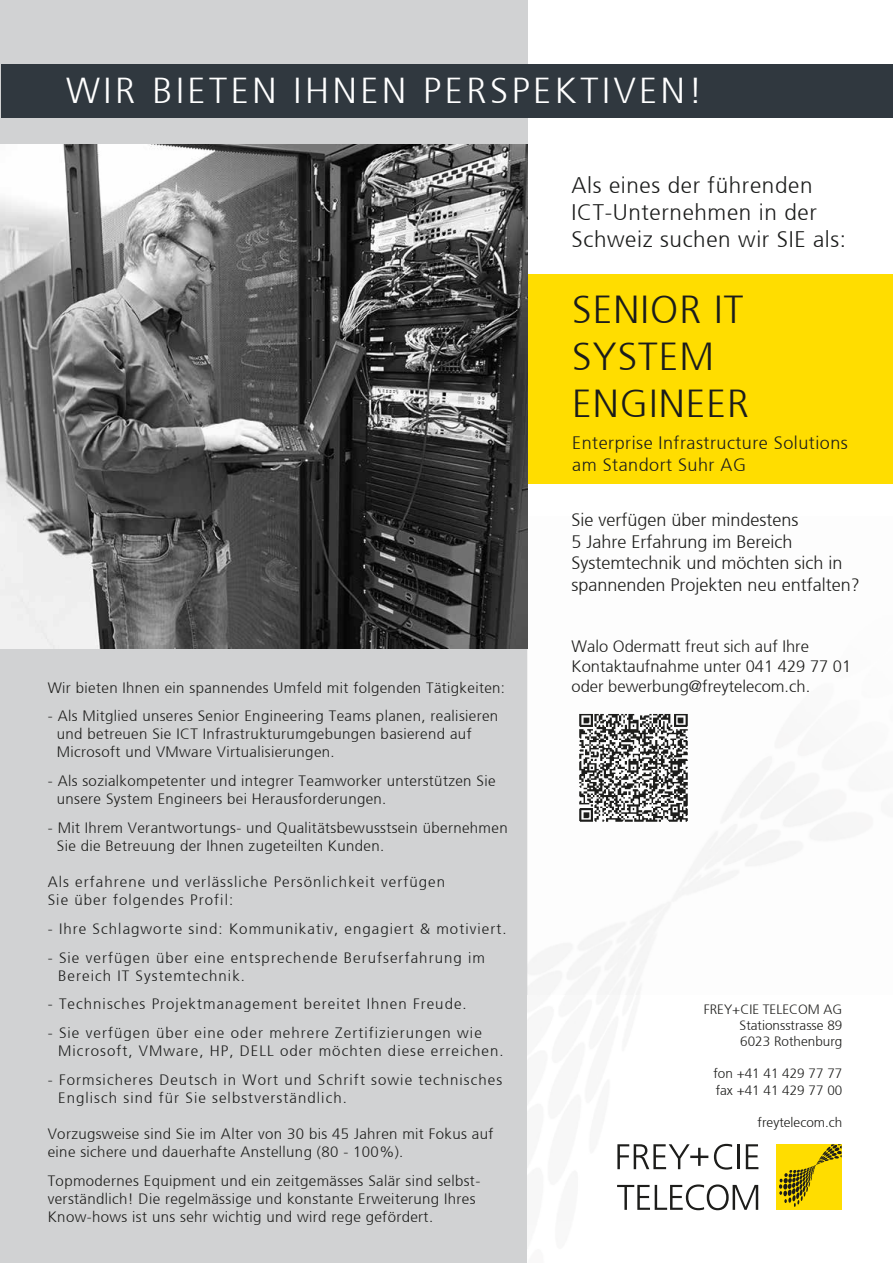
<style>
.page{position:relative;width:893px;height:1263px;background:#fff}
.page>*{position:absolute;margin:0;border:0;box-sizing:border-box;transform-origin:0 0}
.t1{font:300 39px/46.8px "Frutiger 45";letter-spacing:.025em;color:#1b1c1b}
.t2{font:300 36px "Frutiger 45";letter-spacing:.1em;color:#fff}
.t3{font:300 22.5px/27px "Frutiger 45";letter-spacing:.025em;color:#1b1c1b}
.t4{font:300 18px/21.6px "Frutiger 45";color:#1d1d1b}
.t5{font:300 18px/21.6px "Frutiger 45";letter-spacing:.025em;color:#1b1c1b}
.t6{font:300 16.5px/19.8px "Frutiger 45";color:#1d1d1b}
.t7{font:300 15px/18px "Frutiger 45";letter-spacing:.025em;color:#1d1d1b}
.t8{font:300 15px/18px "Frutiger 45";letter-spacing:.07em;color:#1b1c1b}
.t9{font:300 13.5px/16.2px "Frutiger 45";color:#1d1d1b;text-align:justify}
</style>
<div class="page">
<div style="left:0;top:0;width:527px;height:1263px;background:#d1d2d3"></div>
<img style="left:527px;top:516px;width:318px;height:695px">
<svg style="left:714px;top:1144px;width:18px;height:25px"></svg>
<hr style="left:737px;top:1144px;width:3px;height:25px;background:#1d1d1b">
<svg style="left:746px;top:1144px;width:12px;height:25px"></svg>
<svg style="left:617px;top:1184px;width:141px;height:26px"></svg>
<svg style="left:617px;top:1144px;width:91px;height:25px"></svg>
<div style="left:776px;top:1144px;width:66px;height:66px;background:#fd0"></div>
<svg style="left:779px;top:1144px;width:63px;height:63px"></svg>
<div style="left:1px;top:65px;width:892px;height:53px;background:#30383f"></div>
<div style="left:497px;top:274px;width:396px;height:210px;background:#fd0"></div>
<img style="left:0;top:144px;width:527px;height:504px">
<img style="left:572px;top:706px;width:122px;height:122px">
<h2 class="t2" style="left:66px;top:70px;width:638px">WIR BIETEN IHNEN PERSPEKTIVEN!</h2>
<h3 class="t3" style="left:572px;top:172px;width:276px">Als eines der führenden<br>ICT-Unternehmen in der<br>Schweiz suchen wir SIE als:</h3>
<h1 class="t1" style="left:572px;top:287px;width:178px">SENIOR IT<br>SYSTEM<br>ENGINEER</h1>
<p class="t5" style="left:572px;top:432px;width:277px">Enterprise Infrastructure Solutions am Standort Suhr AG</p>
<p class="t7" style="left:48px;top:679px;width:459px">Wir bieten Ihnen ein spannendes Umfeld mit folgenden Tätigkeiten:</p>
<p class="t7" style="left:57px;top:707px;width:443px;text-indent:-9px">- Als Mitglied unseres Senior Engineering Teams planen, realisieren und betreuen Sie ICT Infrastrukturumgebungen basierend auf<br>Microsoft und VMware Virtualisierungen.</p>
<p class="t7" style="left:57px;top:772px;width:440px;text-indent:-9px">- Als sozialkompetenter und integrer Teamworker unterstützen Sie unsere System Engineers bei Herausforderungen.</p>
<p class="t7" style="left:57px;top:819px;width:452px;text-indent:-9px">- Mit Ihrem Verantwortungs- und Qualitätsbewusstsein übernehmen<br>Sie die Betreuung der Ihnen zugeteilten Kunden.</p>
<p class="t8" style="left:48px;top:873px;width:399px">Als erfahrene und verlässliche Persönlichkeit verfügen<br>Sie über folgendes Profil:</p>
<p class="t8" style="left:48px;top:920px;width:460px">- Ihre Schlagworte sind: Kommunikativ, engagiert &amp; motiviert.</p>
<p class="t8" style="left:58px;top:949px;width:428px;text-indent:-10px">- Sie verfügen über eine entsprechende Berufserfahrung im<br>Bereich IT Systemtechnik.</p>
<p class="t8" style="left:48px;top:995px;width:421px">- Technisches Projektmanagement bereitet Ihnen Freude.</p>
<p class="t8" style="left:58px;top:1024px;width:447px;text-indent:-10px">- Sie verfügen über eine oder mehrere Zertifizierungen wie<br>Microsoft, VMware, HP, DELL oder möchten diese erreichen.</p>
<p class="t8" style="left:58px;top:1071px;width:446px;text-indent:-10px">- Formsicheres Deutsch in Wort und Schrift sowie technisches<br>Englisch sind für Sie selbstverständlich.</p>
<p class="t7" style="left:48px;top:1125px;width:447px">Vorzugsweise sind Sie im Alter von 30 bis 45 Jahren mit Fokus auf eine sichere und dauerhafte Anstellung (80 - 100%).</p>
<p class="t7" style="left:48px;top:1172px;width:434px">Topmodernes Equipment und ein zeitgemässes Salär sind selbst&shy;verständlich! Die regelmässige und konstante Erweiterung Ihres<br>Know-hows ist uns sehr wichtig und wird rege gefördert.</p>
<p class="t4" style="left:572px;top:509px;width:290px">Sie verfügen über mindestens<br>5 Jahre Erfahrung im Bereich<br>Systemtechnik und möchten sich in spannenden Projekten neu entfalten?</p>
<p class="t6" style="left:572px;top:637px;width:281px">Walo Odermatt freut sich auf Ihre<br>Kontaktaufnahme unter 041 429 77 01 oder bewerbung@freytelecom.ch.</p>
<p class="t9" style="left:740px;top:1001px;width:104px;text-indent:-36px">FREY+CIE TELECOM AG Stationsstrasse 89<br>6023 Rothenburg</p>
<p class="t9" style="left:713px;top:1066px;width:130px">fon +41 41 429 77 77 fax +41 41 429 77 00</p>
<p class="t9" style="left:758px;top:1114px;width:86px">freytelecom.ch</p>
</div>
